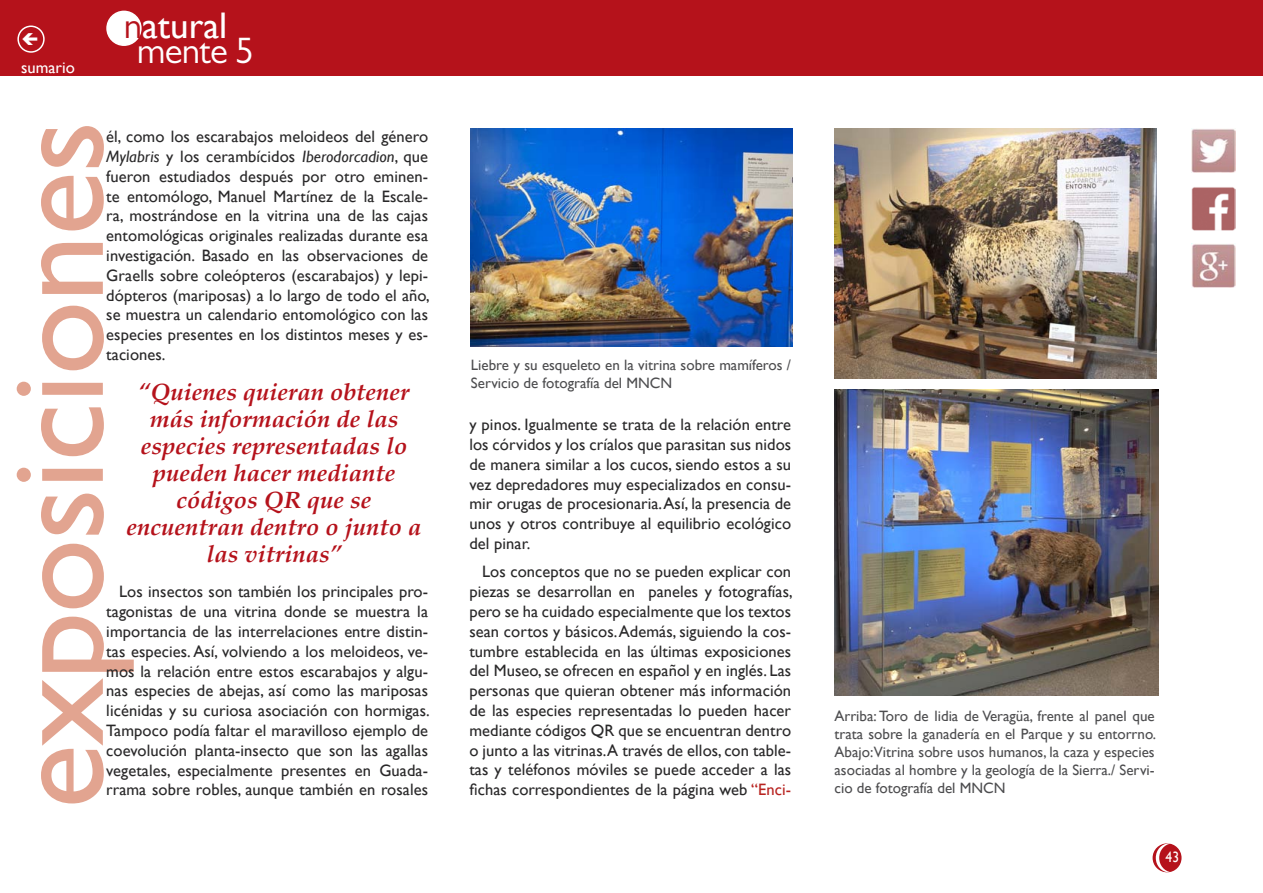
<style>
.page{position:relative;width:1263px;height:893px;background:#fff}
.page>*{position:absolute;margin:0;border:0;box-sizing:border-box;transform-origin:0 0}
.t1{font:135px "Gill Sans";letter-spacing:-.01em;color:#e2a490}
.t2{font:37.05px "Gill Sans";color:#fff}
.t3{font:37.05px "Gill Sans MT Pro";letter-spacing:-.02em;color:#fff}
.t4{font:italic 700 24px/27px "Palatino";color:#b5121b;text-align:center}
.t5{font:16.5px/19.8px "Gill Sans";letter-spacing:.005em;color:#292829;text-align:justify}
.t6{font:16.5px "Gill Sans";color:#fff}
.t7{font:15px/18px "Gill Sans";color:#4d4d4f}
.t8{font:15px "Gill Sans";color:#fff;scale:.9 1}
.s1{font-family:"Gill Sans MT Pro";color:#b5121b}
.s2{font-style:italic}
.s3{color:#b82320}
</style>
<div class="page">
<div style="left:1153px;top:844px;width:28px;height:28px;background:#b5121b;border-radius:50%"></div>
<div style="left:1152px;top:843px;width:29px;height:29px;border:2px solid #b5121b;border-radius:50%"></div>
<div style="left:0;top:0;width:1263px;height:76px;background:#b5121b"></div>
<div style="left:107px;top:11px;width:34px;height:34px;background:#fff;border-radius:50%"></div>
<div style="left:106px;top:11px;width:36px;height:35px;border:2px solid #fff;border-radius:50%"></div>
<svg style="left:1156px;top:843px;width:15px;height:29px"></svg>
<div style="left:17px;top:26px;width:28px;height:27px;border:2px solid #fff;border-radius:50%"></div>
<img style="left:1191px;top:187px;width:44px;height:43px">
<img style="left:1191px;top:129px;width:44px;height:44px">
<img style="left:1191px;top:244px;width:44px;height:44px">
<img style="left:471px;top:128px;width:321px;height:219px">
<img style="left:835px;top:128px;width:322px;height:250px">
<img style="left:835px;top:389px;width:323px;height:307px">
<p class="t6" style="left:21px;top:58px;width:55px">sumario</p>
<h2 class="t2" style="left:124px;top:4px;width:105px"><span class="s1">n</span>atural</h2>
<h2 class="t3" style="left:137px;top:28px;width:119px">mente 5</h2>
<h1 class="t1" style="left:-21px;top:809px;width:690px;rotate:-90deg">exposiciones</h1>
<p class="t5" style="left:106px;top:127px;width:325px">él, como los escarabajos meloideos del género <span class="s2">Mylabris</span> y los cerambícidos <span class="s2">Iberodorcadion</span>, que fueron estudiados después por otro eminen&shy;te entomólogo, Manuel Martínez de la Escale&shy;ra, mostrándose en la vitrina una de las cajas entomológicas originales realizadas durante esa investigación. Basado en las observaciones de Graells sobre coleópteros (escarabajos) y lepi&shy;dópteros (mariposas) a lo largo de todo el año, se muestra un calendario entomológico con las especies presentes en los distintos meses y es&shy;taciones.</p>
<h3 class="t4" style="left:127px;top:379px;width:296px">“Quienes quieran obtener más información de las especies representadas lo pueden hacer mediante códigos QR que se encuentran dentro o junto a las vitrinas”</h3>
<p class="t5" style="left:106px;top:582px;width:325px;text-indent:13px">Los insectos son también los principales pro&shy;tagonistas de una vitrina donde se muestra la importancia de las interrelaciones entre distin&shy;tas especies. Así, volviendo a los meloideos, ve&shy;mos la relación entre estos escarabajos y algu&shy;nas especies de abejas, así como las mariposas licénidas y su curiosa asociación con hormigas.<br>Tampoco podía faltar el maravilloso ejemplo de coevolución planta-insecto que son las agallas vegetales, especialmente presentes en Guada&shy;rrama sobre robles, aunque también en rosales</p>
<p class="t7" style="left:471px;top:356px;width:322px">Liebre y su esqueleto en la vitrina sobre mamíferos /<br>Servicio de fotografía del MNCN</p>
<p class="t5" style="left:469px;top:415px;width:323px">y pinos. Igualmente se trata de la relación entre los córvidos y los críalos que parasitan sus nidos de manera similar a los cucos, siendo estos a su vez depredadores muy especializados en consu&shy;mir orugas de procesionaria. Así, la presencia de unos y otros contribuye al equilibrio ecológico del pinar.</p>
<p class="t5" style="left:469px;top:562px;width:325px;text-indent:13px">Los conceptos que no se pueden explicar con piezas se desarrollan en paneles y fotografías, pero se ha cuidado especialmente que los textos sean cortos y básicos. Además, siguiendo la cos&shy;tumbre establecida en las últimas exposiciones del Museo, se ofrecen en español y en inglés. Las personas que quieran obtener más información de las especies representadas lo pueden hacer mediante códigos QR que se encuentran dentro o junto a las vitrinas.A través de ellos, con table&shy;tas y teléfonos móviles se puede acceder a las fichas correspondientes de la página web <span class="s3">“Enci-</span></p>
<p class="t7" style="left:834px;top:707px;width:323px;text-align:justify">Arriba: Toro de lidia de Veragüa, frente al panel que trata sobre la ganadería en el Parque y su entorrno.<br>Abajo:Vitrina sobre usos humanos, la caza y especies asociadas al hombre y la geología de la Sierra./ Servi-</p>
<p class="t7" style="left:834px;top:779px;width:172px">cio de fotografía del MNCN</p>
<p class="t8" style="left:1165px;top:849px;width:16px">43</p>
</div>
